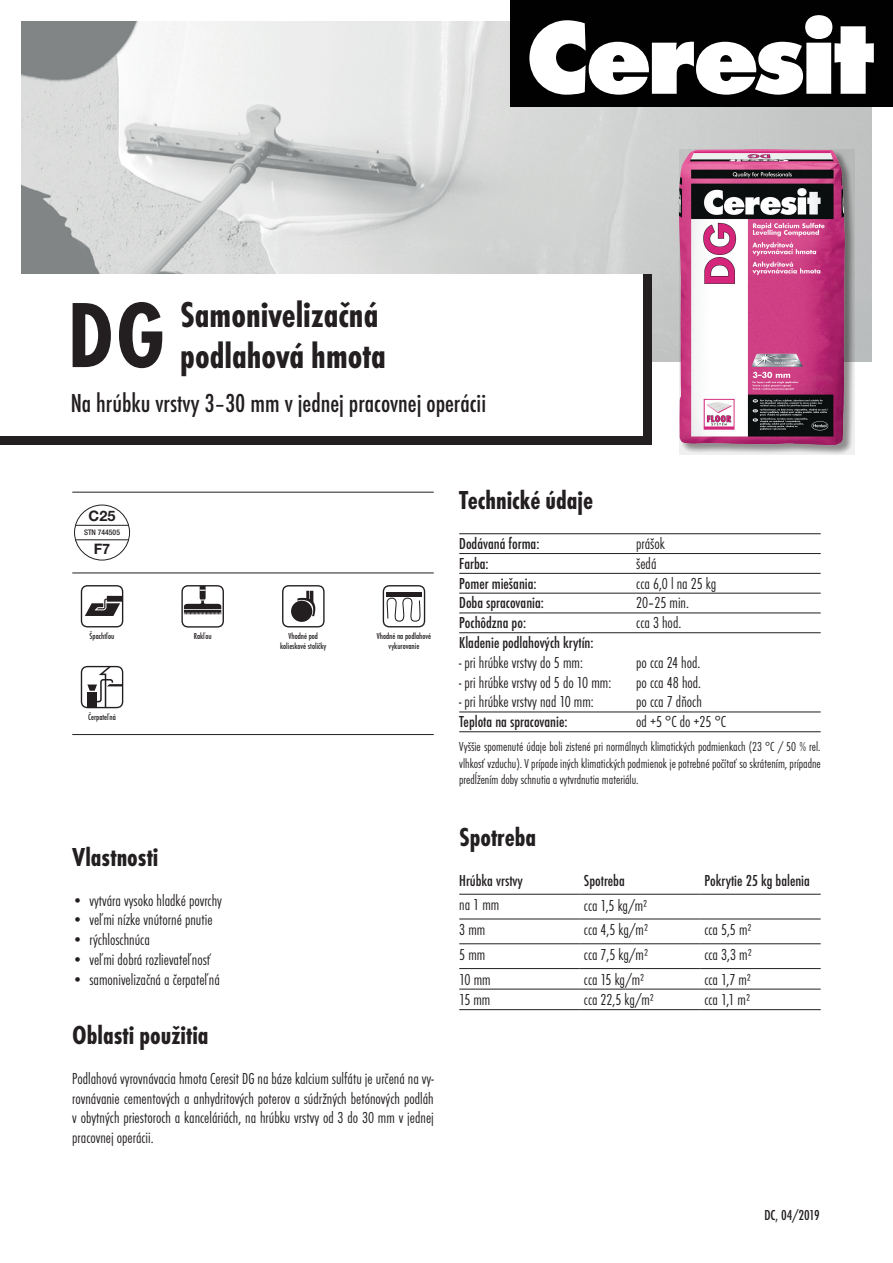
<style>
.page{position:relative;width:893px;height:1263px;background:#fff}
.page>*{position:absolute;margin:0;border:0;box-sizing:border-box;transform-origin:0 0}
.t1{font:700 condensed 96px "Futura TOT";color:#231f20}
.t2{font:700 condensed 37.35px/41px "Futura TOT";color:#231f20}
.t3{font:700 condensed 27px "Futura TOT";color:#231f20}
.t4{font:500 condensed 27px "Futura TOT";color:#231f20}
.t5{font:16.5px/19.8px "Futura TOT Ligh Cond";color:#231f20;text-align:justify}
.t6{font:500 condensed 16.5px "Futura TOT";color:#231f20}
.t7{font:500 condensed 15px "Futura TOT";color:#231f20}
.t8{font:700 14.55px "Helvetica Neue LT Pro";color:#231f20}
.t9{font:13.5px/16.2px "Futura TOT Ligh Cond";color:#231f20;text-align:justify}
.t10{font:500 condensed 9px/9.8px "Futura TOT";color:#231f20;text-align:center}
.t11{font:500 condensed 7.65px "Helvetica Neue LT Pro";color:#231f20}
</style>
<div class="page">
<img style="left:21px;top:21px;width:851px;height:340px">
<div style="left:0;top:274px;width:651px;height:170px;background:#231f20"></div>
<div style="left:0;top:274px;width:642px;height:162px;background:#fff"></div>
<hr style="left:459px;top:533px;width:362px;height:1px;background:#231f20">
<hr style="left:459px;top:553px;width:362px;height:1px;background:#231f20">
<hr style="left:459px;top:573px;width:362px;height:1px;background:#231f20">
<hr style="left:459px;top:593px;width:362px;height:1px;background:#231f20">
<hr style="left:459px;top:613px;width:362px;height:1px;background:#231f20">
<hr style="left:459px;top:632px;width:362px;height:1px;background:#231f20">
<hr style="left:459px;top:712px;width:362px;height:1px;background:#231f20">
<hr style="left:459px;top:731px;width:362px;height:1px;background:#231f20">
<hr style="left:459px;top:894px;width:121px;height:1px;background:#231f20">
<hr style="left:580px;top:894px;width:120px;height:1px;background:#231f20">
<hr style="left:700px;top:894px;width:121px;height:1px;background:#231f20">
<hr style="left:459px;top:919px;width:121px;height:1px;background:#231f20">
<hr style="left:580px;top:919px;width:120px;height:1px;background:#231f20">
<hr style="left:700px;top:919px;width:121px;height:1px;background:#231f20">
<hr style="left:459px;top:943px;width:121px;height:1px;background:#231f20">
<hr style="left:580px;top:943px;width:120px;height:1px;background:#231f20">
<hr style="left:700px;top:943px;width:121px;height:1px;background:#231f20">
<hr style="left:459px;top:968px;width:121px;height:1px;background:#231f20">
<hr style="left:580px;top:968px;width:120px;height:1px;background:#231f20">
<hr style="left:700px;top:968px;width:121px;height:1px;background:#231f20">
<hr style="left:459px;top:989px;width:121px;height:1px;background:#231f20">
<hr style="left:580px;top:989px;width:120px;height:1px;background:#231f20">
<hr style="left:700px;top:989px;width:121px;height:1px;background:#231f20">
<hr style="left:459px;top:1009px;width:121px;height:1px;background:#231f20">
<hr style="left:580px;top:1009px;width:120px;height:1px;background:#231f20">
<hr style="left:700px;top:1009px;width:121px;height:1px;background:#231f20">
<svg style="left:679px;top:149px;width:176px;height:306px;background:#afaeae"></svg>
<svg style="left:81px;top:666px;width:42px;height:42px"></svg>
<svg style="left:181px;top:585px;width:43px;height:43px"></svg>
<svg style="left:81px;top:585px;width:42px;height:42px"></svg>
<div style="left:107px;top:596px;width:15px;height:6px;background:#231f20"></div>
<svg style="left:282px;top:585px;width:43px;height:42px"></svg>
<svg style="left:383px;top:585px;width:42px;height:42px"></svg>
<hr style="left:72px;top:492px;width:362px;height:1px;background:#231f20">
<hr style="left:72px;top:734px;width:362px;height:1px;background:#231f20">
<hr style="left:72px;top:573px;width:362px;height:1px;background:#231f20">
<div style="left:74px;top:505px;width:56px;height:55px;border:1px solid #231f20;border-radius:50%"></div>
<hr style="left:76px;top:525px;width:53px;height:1px;background:#231f20">
<hr style="left:76px;top:539px;width:53px;height:1px;background:#231f20">
<div style="left:510px;top:0;width:383px;height:107px;background:#010101"></div>
<svg style="left:529px;top:15px;width:345px;height:80px"></svg>
<img style="left:679px;top:149px;width:166px;height:296px">
<h1 class="t1" style="left:68px;top:280px;width:100px">DG</h1>
<h2 class="t2" style="left:180px;top:294px;width:207px">Samonivelizačná podlahová hmota</h2>
<h3 class="t4" style="left:71px;top:388px;width:417px">Na hrúbku vrstvy 3–30 mm v jednej pracovnej operácii</h3>
<p class="t8" style="left:88px;top:507px;width:29px">C25</p>
<p class="t11" style="left:84px;top:528px;width:37px">STN 744505</p>
<p class="t8" style="left:94px;top:540px;width:18px">F7</p>
<p class="t10" style="left:90px;top:631px;width:26px">Špachtľou</p>
<p class="t10" style="left:194px;top:631px;width:19px">Rakľou</p>
<p class="t10" style="left:280px;top:632px;width:48px">Vhodné pod kolieskové stoličky</p>
<p class="t10" style="left:377px;top:631px;width:56px">Vhodné na podlahové vykurovanie</p>
<p class="t10" style="left:88px;top:712px;width:29px">Čerpateľná</p>
<h3 class="t3" style="left:72px;top:841px;width:88px">Vlastnosti</h3>
<p class="t5" style="left:72px;top:890px;width:151px">• vytvára vysoko hladké povrchy</p>
<p class="t5" style="left:72px;top:910px;width:142px">• veľmi nízke vnútorné pnutie</p>
<p class="t5" style="left:72px;top:930px;width:79px">• rýchloschnúca</p>
<p class="t5" style="left:72px;top:949px;width:141px">• veľmi dobrá rozlievateľnosť</p>
<p class="t5" style="left:72px;top:969px;width:149px">• samonivelizačná a čerpateľná</p>
<h3 class="t3" style="left:72px;top:1019px;width:138px">Oblasti použitia</h3>
<p class="t5" style="left:72px;top:1068px;width:363px">Podlahová vyrovnávacia hmota Ceresit DG na báze kalcium sulfátu je určená na vy&shy;rovnávanie cementových a anhydritových poterov a súdržných betónových podláh v obytných priestoroch a kanceláriách, na hrúbku vrstvy od 3 do 30 mm v jednej pracovnej operácii.</p>
<h3 class="t3" style="left:459px;top:485px;width:135px">Technické údaje</h3>
<p class="t6" style="left:459px;top:534px;width:82px">Dodávaná forma:</p>
<p class="t5" style="left:636px;top:534px;width:30px">prášok</p>
<p class="t6" style="left:459px;top:554px;width:31px">Farba:</p>
<p class="t5" style="left:636px;top:553px;width:22px">šedá</p>
<p class="t6" style="left:459px;top:574px;width:79px">Pomer miešania:</p>
<p class="t5" style="left:636px;top:573px;width:82px">cca 6,0 l na 25 kg</p>
<p class="t6" style="left:459px;top:594px;width:86px">Doba spracovania:</p>
<p class="t5" style="left:636px;top:593px;width:54px">20–25 min.</p>
<p class="t6" style="left:459px;top:614px;width:68px">Pochôdzna po:</p>
<p class="t5" style="left:636px;top:613px;width:47px">cca 3 hod.</p>
<p class="t6" style="left:459px;top:633px;width:136px">Kladenie podlahových krytín:</p>
<p class="t5" style="left:459px;top:652px;width:125px">- pri hrúbke vrstvy do 5 mm:</p>
<p class="t5" style="left:636px;top:652px;width:66px">po cca 24 hod.</p>
<p class="t5" style="left:459px;top:672px;width:154px">- pri hrúbke vrstvy od 5 do 10 mm:</p>
<p class="t5" style="left:636px;top:672px;width:66px">po cca 48 hod.</p>
<p class="t5" style="left:459px;top:692px;width:136px">- pri hrúbke vrstvy nad 10 mm:</p>
<p class="t5" style="left:636px;top:692px;width:67px">po cca 7 dňoch</p>
<p class="t6" style="left:459px;top:713px;width:110px">Teplota na spracovanie:</p>
<p class="t5" style="left:636px;top:712px;width:91px">od +5 °C do +25 °C</p>
<p class="t9" style="left:459px;top:739px;width:363px">Vyššie spomenuté údaje boli zistené pri normálnych klimatických podmienkach (23 °C / 50 % rel. vlhkosť vzduchu). V prípade iných klimatických podmienok je potrebné počítať so skrátením, prípadne predĺžením doby schnutia a vytvrdnutia materiálu.</p>
<h3 class="t3" style="left:459px;top:821px;width:78px">Spotreba</h3>
<p class="t6" style="left:459px;top:871px;width:65px">Hrúbka vrstvy</p>
<p class="t6" style="left:584px;top:871px;width:42px">Spotreba</p>
<p class="t6" style="left:704px;top:871px;width:107px">Pokrytie 25 kg balenia</p>
<p class="t5" style="left:459px;top:895px;width:42px">na 1 mm</p>
<p class="t5" style="left:584px;top:895px;width:65px">cca 1,5 kg/m²</p>
<p class="t5" style="left:459px;top:920px;width:28px">3 mm</p>
<p class="t5" style="left:584px;top:920px;width:66px">cca 4,5 kg/m²</p>
<p class="t5" style="left:704px;top:920px;width:49px">cca 5,5 m²</p>
<p class="t5" style="left:459px;top:945px;width:28px">5 mm</p>
<p class="t5" style="left:584px;top:945px;width:66px">cca 7,5 kg/m²</p>
<p class="t5" style="left:704px;top:945px;width:49px">cca 3,3 m²</p>
<p class="t5" style="left:459px;top:969px;width:33px">10 mm</p>
<p class="t5" style="left:584px;top:969px;width:62px">cca 15 kg/m²</p>
<p class="t5" style="left:704px;top:969px;width:48px">cca 1,7 m²</p>
<p class="t5" style="left:459px;top:990px;width:33px">15 mm</p>
<p class="t5" style="left:584px;top:990px;width:72px">cca 22,5 kg/m²</p>
<p class="t5" style="left:704px;top:990px;width:47px">cca 1,1 m²</p>
<p class="t7" style="left:764px;top:1207px;width:57px">DC, 04/2019</p>
</div>
